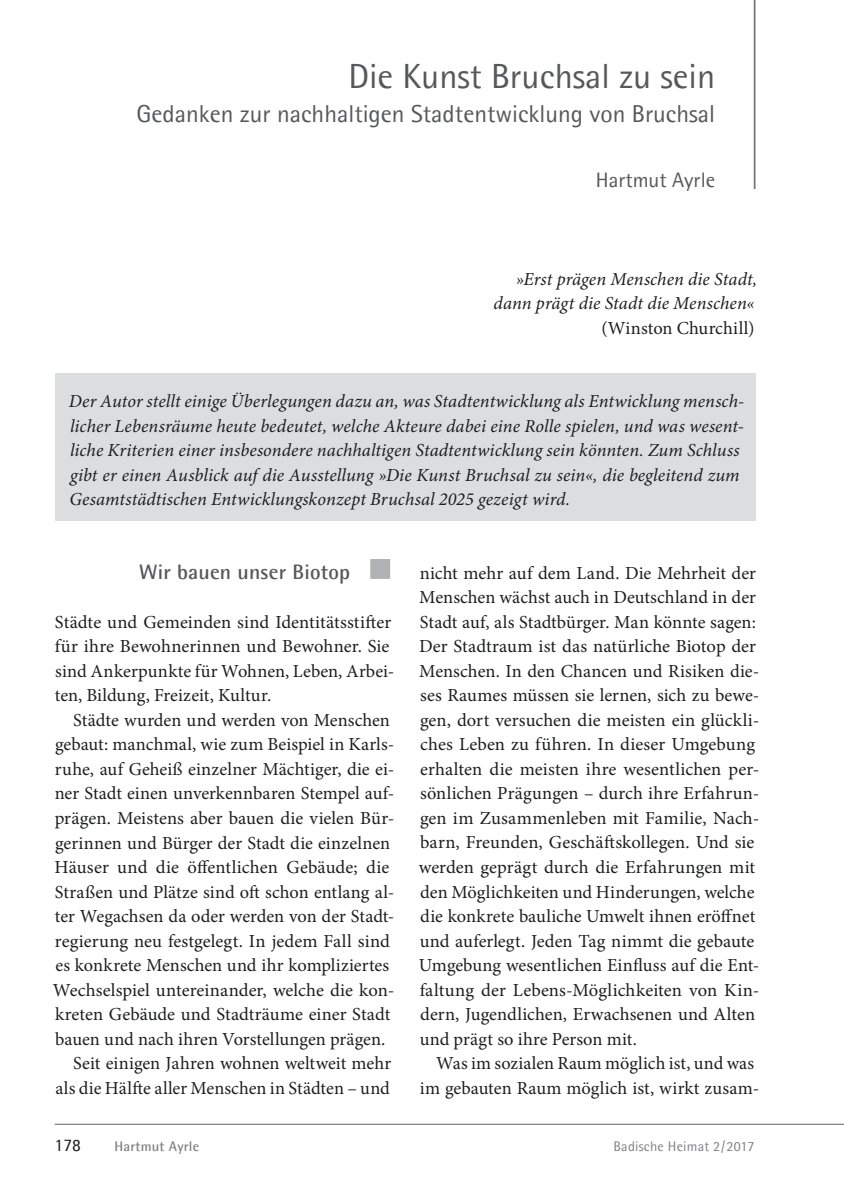
<style>
.page{position:relative;width:844px;height:1191px;background:#fff}
.page>*{position:absolute;margin:0;border:0;box-sizing:border-box;transform-origin:0 0}
.t1{font:35px "Agfa Rotis Semisans";color:#57585a}
.t2{font:24.5px "Agfa Rotis Semisans";color:#57585a}
.t3{font:700 21px "Agfa Rotis Semisans";letter-spacing:.01em;color:#57585a}
.t4{font:21px "Agfa Rotis Semisans";color:#57585a}
.t5{font:18.38px "Minion Pro";color:#1d1e1f}
.t6{font:italic 18.38px/24.5px "Minion Pro";color:#1d1e1f}
.t7{font:17.5px "Agfa Rotis Semisans";color:#1d1e1f}
.t8{font:14px "Agfa Rotis Semisans";letter-spacing:.015em;color:#808285}
.t9{font:700 14px "Agfa Rotis Semisans";letter-spacing:.015em;color:#808285}
.s1{font-style:normal}
</style>
<div class="page">
<hr style="left:55px;top:1124px;width:788px;height:1px;background:#636366">
<hr style="left:753px;top:0;width:2px;height:189px;background:#757679">
<div style="left:370px;top:559px;width:20px;height:20px;background:#b0b1b5"></div>
<div style="left:55px;top:374px;width:699px;height:147px;background:#dcdddf"></div>
<p class="t1" style="left:348px;top:56px;width:368px">Die Kunst Bruchsal zu sein</p>
<p class="t2" style="left:136px;top:99px;width:580px">Gedanken zur nachhaltigen Stadtentwicklung von Bruchsal</p>
<p class="t4" style="left:595px;top:167px;width:121px">Hartmut Ayrle</p>
<p class="t6" style="left:493px;top:268px;width:265px;text-align:right">»Erst prägen Menschen die Stadt, dann prägt die Stadt die Menschen« <span class="s1">(Winston Churchill)</span></p>
<p class="t6" style="left:69px;top:391px;width:676px">Der Autor stellt einige Überlegungen dazu an, was Stadtentwicklung als Entwicklung mensch&shy;licher Lebensräume heute bedeutet, welche Akteure dabei eine Rolle spielen, und was wesent&shy;liche Kriterien einer insbesondere nachhaltigen Stadtentwicklung sein könnten. Zum Schluss gibt er einen Ausblick auf die Ausstellung »Die Kunst Bruchsal zu sein«, die begleitend zum Gesamtstädtischen Entwicklungskonzept Bruchsal 2025 gezeigt wird.</p>
<p class="t3" style="left:139px;top:559px;width:212px">Wir bauen unser Biotop</p>
<p class="t5" style="left:55px;top:614px;width:338px">Städte und Gemeinden sind Identitätsstifter</p>
<p class="t5" style="left:55px;top:639px;width:336px">für ihre Bewohnerinnen und Bewohner. Sie</p>
<p class="t5" style="left:55px;top:663px;width:340px">sind Ankerpunkte für Wohnen, Leben, Arbei-</p>
<p class="t5" style="left:55px;top:688px;width:218px">ten, Bildung, Freizeit, Kultur.</p>
<p class="t5" style="left:73px;top:712px;width:318px">Städte wurden und werden von Menschen</p>
<p class="t5" style="left:55px;top:737px;width:340px">gebaut: manchmal, wie zum Beispiel in Karls-</p>
<p class="t5" style="left:55px;top:761px;width:341px">ruhe, auf Geheiß einzelner Mächtiger, die ei-</p>
<p class="t5" style="left:55px;top:786px;width:341px">ner Stadt einen unverkennbaren Stempel auf-</p>
<p class="t5" style="left:55px;top:810px;width:341px">prägen. Meistens aber bauen die vielen Bür-</p>
<p class="t5" style="left:55px;top:835px;width:336px">gerinnen und Bürger der Stadt die einzelnen</p>
<p class="t5" style="left:54px;top:859px;width:336px">Häuser und die öffentlichen Gebäude; die</p>
<p class="t5" style="left:55px;top:884px;width:341px">Straßen und Plätze sind oft schon entlang al-</p>
<p class="t5" style="left:55px;top:908px;width:341px">ter Wegachsen da oder werden von der Stadt-</p>
<p class="t5" style="left:55px;top:933px;width:336px">regierung neu festgelegt. In jedem Fall sind</p>
<p class="t5" style="left:55px;top:957px;width:335px">es konkrete Menschen und ihr kompliziertes</p>
<p class="t5" style="left:53px;top:982px;width:343px">Wechselspiel untereinander, welche die kon-</p>
<p class="t5" style="left:55px;top:1006px;width:337px">kreten Gebäude und Stadträume einer Stadt</p>
<p class="t5" style="left:55px;top:1031px;width:331px">bauen und nach ihren Vorstellungen prägen.</p>
<p class="t5" style="left:73px;top:1055px;width:319px">Seit einigen Jahren wohnen weltweit mehr</p>
<p class="t5" style="left:55px;top:1080px;width:336px">als die Hälfte aller Menschen in Städten – und</p>
<p class="t5" style="left:419px;top:565px;width:338px">nicht mehr auf dem Land. Die Mehrheit der</p>
<p class="t5" style="left:419px;top:590px;width:338px">Menschen wächst auch in Deutschland in der</p>
<p class="t5" style="left:419px;top:614px;width:337px">Stadt auf, als Stadtbürger. Man könnte sagen:</p>
<p class="t5" style="left:419px;top:639px;width:338px">Der Stadtraum ist das natürliche Biotop der</p>
<p class="t5" style="left:419px;top:663px;width:341px">Menschen. In den Chancen und Risiken die-</p>
<p class="t5" style="left:420px;top:688px;width:340px">ses Raumes müssen sie lernen, sich zu bewe-</p>
<p class="t5" style="left:420px;top:712px;width:341px">gen, dort versuchen die meisten ein glückli-</p>
<p class="t5" style="left:420px;top:737px;width:336px">ches Leben zu führen. In dieser Umgebung</p>
<p class="t5" style="left:420px;top:761px;width:340px">erhalten die meisten ihre wesentlichen per-</p>
<p class="t5" style="left:420px;top:786px;width:340px">sönlichen Prägungen – durch ihre Erfahrun-</p>
<p class="t5" style="left:420px;top:810px;width:340px">gen im Zusammenleben mit Familie, Nach-</p>
<p class="t5" style="left:420px;top:835px;width:336px">barn, Freunden, Geschäftskollegen. Und sie</p>
<p class="t5" style="left:418px;top:859px;width:338px">werden geprägt durch die Erfahrungen mit</p>
<p class="t5" style="left:420px;top:884px;width:335px">den Möglichkeiten und Hinderungen, welche</p>
<p class="t5" style="left:420px;top:908px;width:336px">die konkrete bauliche Umwelt ihnen eröffnet</p>
<p class="t5" style="left:419px;top:933px;width:336px">und auferlegt. Jeden Tag nimmt die gebaute</p>
<p class="t5" style="left:419px;top:957px;width:342px">Umgebung wesentlichen Einfluss auf die Ent-</p>
<p class="t5" style="left:419px;top:982px;width:341px">faltung der Lebens-Möglichkeiten von Kin-</p>
<p class="t5" style="left:420px;top:1006px;width:336px">dern, Jugendlichen, Erwachsenen und Alten</p>
<p class="t5" style="left:419px;top:1031px;width:219px">und prägt so ihre Person mit.</p>
<p class="t5" style="left:436px;top:1055px;width:319px">Was im sozialen Raum möglich ist, und was</p>
<p class="t5" style="left:419px;top:1080px;width:341px">im gebauten Raum möglich ist, wirkt zusam-</p>
<p class="t7" style="left:55px;top:1134px;width:28px">178</p>
<p class="t9" style="left:114px;top:1137px;width:86px">Hartmut Ayrle</p>
<p class="t8" style="left:613px;top:1137px;width:142px">Badische Heimat 2 / 2017</p>
</div>
